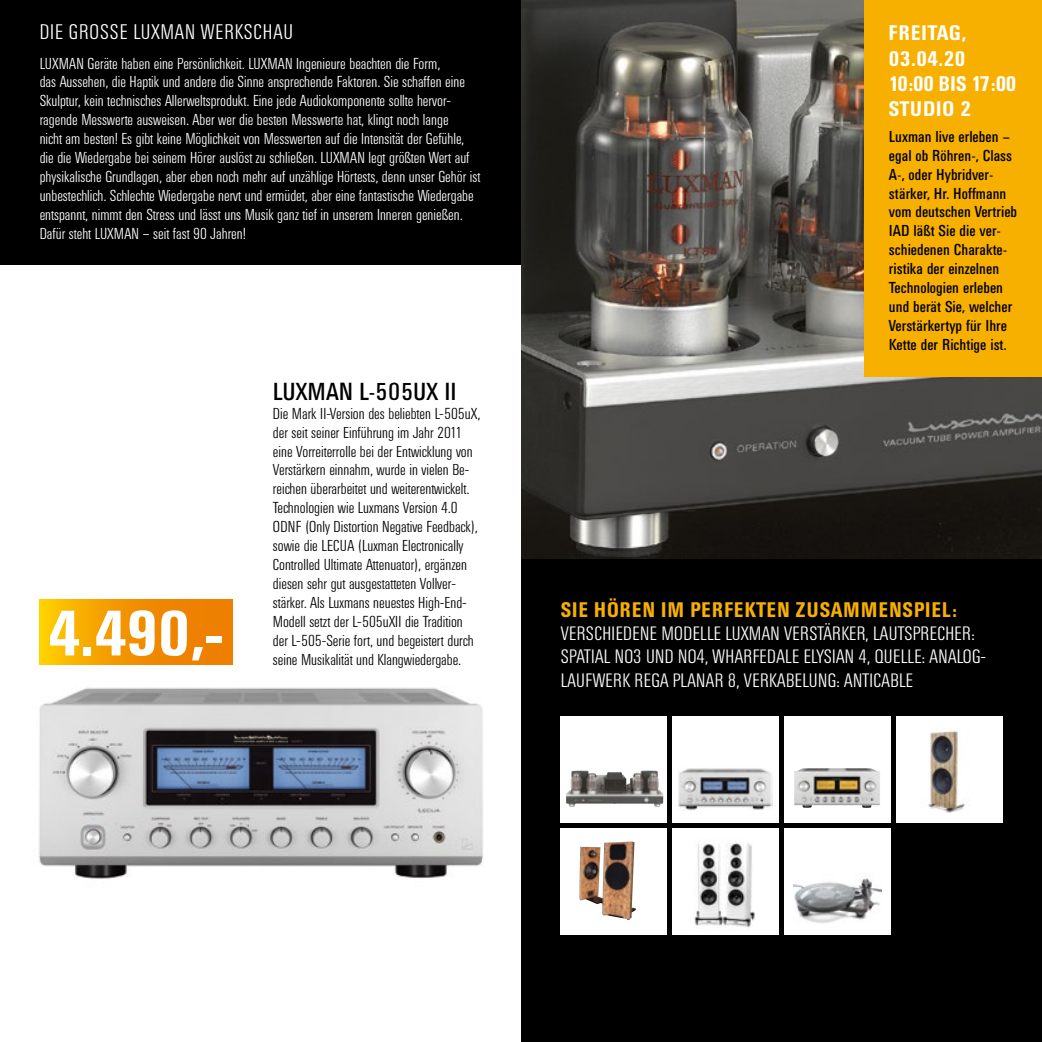
<style>
.page{position:relative;width:1042px;height:1042px;background:#fff}
.page>*{position:absolute;margin:0;border:0;box-sizing:border-box;transform-origin:0 0}
.t1{font:700 63.52px "Univers Condensed BQ";color:#fff}
.t2{font:24.5px "Univers Condensed BQ";color:#000}
.t3{font:700 21px/25.2px "Univers Condensed BQ";letter-spacing:.025em;color:#fff}
.t4{font:700 21px "Univers Condensed BQ";letter-spacing:.065em;color:#f8b000}
.t5{font:300 21px "Univers Condensed BQ";letter-spacing:.045em;color:#fff}
.t6{font:300 19.25px/23.1px "Univers Condensed BQ";letter-spacing:.02em;color:#fff}
.t7{font:300 15.75px/18.9px "Univers Condensed BQ";color:#fff}
.t8{font:300 15.75px/18.9px "Univers Condensed BQ";color:#000}
.t9{font:15.75px/18.9px "Univers Condensed BQ";color:#000}
</style>
<div class="page">
<div style="left:0;top:0;width:521px;height:264px;background:#000"></div>
<svg style="left:39px;top:599px;width:194px;height:65px;background:#f39800"></svg>
<img style="left:521px;top:0;width:521px;height:559px">
<div style="left:864px;top:0;width:178px;height:375px;background:#f8b000"></div>
<div style="left:521px;top:559px;width:521px;height:483px;background:#000"></div>
<div style="left:672px;top:716px;width:107px;height:106px;background:#fff"></div>
<img style="left:678px;top:768px;width:95px;height:42px">
<div style="left:784px;top:716px;width:106px;height:106px;background:#fff"></div>
<img style="left:794px;top:768px;width:86px;height:40px">
<div style="left:784px;top:828px;width:106px;height:106px;background:#fff"></div>
<img style="left:793px;top:876px;width:88px;height:48px">
<div style="left:561px;top:716px;width:106px;height:106px;background:#fff"></div>
<img style="left:566px;top:770px;width:83px;height:24px">
<div style="left:672px;top:828px;width:107px;height:106px;background:#fff"></div>
<img style="left:694px;top:843px;width:61px;height:86px">
<div style="left:896px;top:716px;width:106px;height:106px;background:#fff"></div>
<img style="left:928px;top:730px;width:38px;height:82px">
<div style="left:561px;top:828px;width:106px;height:106px;background:#fff"></div>
<img style="left:579px;top:841px;width:57px;height:79px">
<img style="left:38px;top:687px;width:446px;height:192px">
<h3 class="t5" style="left:40px;top:20px;width:255px">DIE GROSSE LUXMAN WERKSCHAU</h3>
<p class="t7" style="left:40px;top:54px;width:442px">LUXMAN Geräte haben eine Persönlichkeit. LUXMAN Ingenieure beachten die Form,<br>das Aussehen, die Haptik und andere die Sinne ansprechende Faktoren. Sie schaffen eine Skulptur, kein technisches Allerweltsprodukt. Eine jede Audiokomponente sollte hervor&shy;ragende Messwerte ausweisen. Aber wer die besten Messwerte hat, klingt noch lange<br>nicht am besten! Es gibt keine Möglichkeit von Messwerten auf die Intensität der Gefühle, die die Wiedergabe bei seinem Hörer auslöst zu schließen. LUXMAN legt größten Wert auf physikalische Grundlagen, aber eben noch mehr auf unzählige Hörtests, denn unser Gehör ist unbestechlich. Schlechte Wiedergabe nervt und ermüdet, aber eine fantastische Wiedergabe entspannt, nimmt den Stress und lässt uns Musik ganz tief in unserem Inneren genießen.<br>Dafür steht LUXMAN – seit fast 90 Jahren!</p>
<h1 class="t1" style="left:48px;top:597px;width:176px">4.490,-</h1>
<h2 class="t2" style="left:273px;top:378px;width:185px">LUXMAN L-505UX II</h2>
<p class="t8" style="left:273px;top:404px;width:209px">Die Mark II-Version des beliebten L-505uX, der seit seiner Einführung im Jahr 2011 eine Vorreiterrolle bei der Entwicklung von Verstärkern einnahm, wurde in vielen Be&shy;reichen überarbeitet und weiterentwickelt.<br>Technologien wie Luxmans Version 4.0<br>ODNF (Only Distortion Negative Feedback), sowie die LECUA (Luxman Electronically Controlled Ultimate Attenuator), ergänzen diesen sehr gut ausgestatteten Vollver&shy;stärker. Als Luxmans neuestes High-End-Modell setzt der L-505uXII die Tradition der L-505-Serie fort, und begeistert durch seine Musikalität und Klangwiedergabe.</p>
<h3 class="t3" style="left:889px;top:21px;width:129px">FREITAG,<br>03.04.20<br>10:00 BIS 17:00<br>STUDIO 2</h3>
<p class="t9" style="left:889px;top:127px;width:130px">Luxman live erleben – egal ob Röhren-, Class<br>A-, oder Hybridver&shy;stärker, Hr. Hoffmann vom deutschen Vertrieb<br>IAD läßt Sie die ver&shy;schiedenen Charakte&shy;ristika der einzelnen<br>Technologien erleben und berät Sie, welcher<br>Verstärkertyp für Ihre<br>Kette der Richtige ist.</p>
<h3 class="t4" style="left:561px;top:598px;width:398px">SIE HÖREN IM PERFEKTEN ZUSAMMENSPIEL:</h3>
<p class="t6" style="left:561px;top:623px;width:427px">VERSCHIEDENE MODELLE LUXMAN VERSTÄRKER, LAUTSPRECHER:<br>SPATIAL NO3 UND NO4, WHARFEDALE ELYSIAN 4, QUELLE: ANALOG-<br>LAUFWERK REGA PLANAR 8, VERKABELUNG: ANTICABLE</p>
</div>
